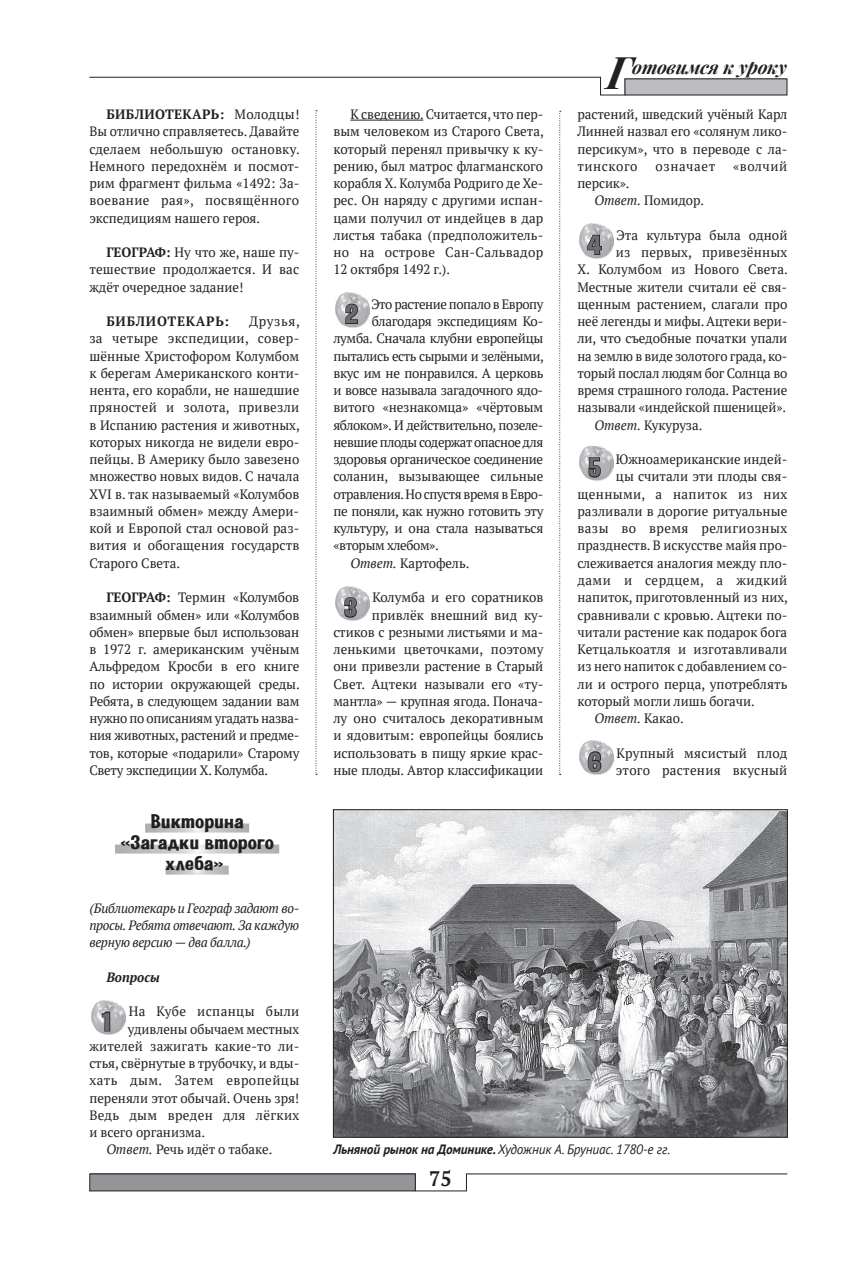
<style>
.page{position:relative;width:864px;height:1276px;background:#fff}
.page>*{position:absolute;margin:0;border:0;box-sizing:border-box;transform-origin:0 0}
.t1{font:italic 700 45px "Playfair Display";color:#231f20;scale:.93 1}
.t2{font:27px "Violet";color:#6c6d70;scale:1.33 1}
.t3{font:700 21px "PT Serif";color:#231f20;scale:.95 1}
.t4{font:20.25px/21px "Violet";letter-spacing:.015em;color:#231f20;text-align:center;scale:1.36 1}
.t5{font:italic 700 18px "Playfair Display";color:#231f20}
.t6{font:13.5px/17.2px "PT Serif";color:#231f20;text-align:justify}
.t7{font:13.5px/17.2px "PT Serif";color:#231f20;text-align:justify;scale:.96 1}
.t8{font:13.5px "PT Serif";letter-spacing:-.03em;color:#231f20}
.t9{font:13.5px "PT Serif";letter-spacing:-.025em;color:#231f20}
.t10{font:italic 13.5px/17.2px "PT Serif";letter-spacing:-.025em;color:#231f20;text-align:justify}
.t11{font:13.5px "PT Serif";letter-spacing:.035em;color:#231f20}
.t12{font:13.5px "PT Serif";letter-spacing:-.02em;color:#231f20}
.t13{font:italic 13.5px "PT Sans";letter-spacing:-.01em;color:#231f20}
.t14{font:13.5px "PT Serif";letter-spacing:.025em;color:#231f20}
.t15{font:13.5px "PT Serif";letter-spacing:-.03em;color:#231f20;scale:.96 1}
.t16{font:13.5px "PT Serif";letter-spacing:.03em;color:#231f20}
.t17{font:700 13.5px "PT Serif";letter-spacing:.055em;color:#231f20}
.t18{font:13.5px "PT Serif";letter-spacing:.04em;color:#231f20}
.t19{font:italic 700 13.5px "PT Serif";color:#231f20}
.s1{font-weight:700}
.s2{font-style:italic}
.s3{font-family:"Violet";font-size:27px;color:#6c6d70}
.s4{font-style:normal}
</style>
<div class="page">
<svg style="left:415px;top:1173px;width:372px;height:18px"></svg>
<div style="left:90px;top:1174px;width:325px;height:17px;background:#939598"></div>
<div style="left:89px;top:1173px;width:326px;height:18px;border:1px solid #231f20"></div>
<svg style="left:89px;top:76px;width:537px;height:20px"></svg>
<div style="left:624px;top:79px;width:162px;height:16px;background:#bcbdc0"></div>
<svg style="left:145px;top:823px;width:104px;height:9px"></svg>
<svg style="left:115px;top:844px;width:164px;height:9px"></svg>
<svg style="left:165px;top:865px;width:63px;height:9px"></svg>
<img style="left:91px;top:1000px;width:35px;height:35px">
<svg style="left:101px;top:1011px;width:10px;height:21px"></svg>
<hr style="left:350px;top:120px;width:73px;height:1px;background:#231f20">
<img style="left:335px;top:293px;width:34px;height:35px">
<svg style="left:344px;top:303px;width:15px;height:22px"></svg>
<img style="left:335px;top:586px;width:34px;height:35px">
<svg style="left:343px;top:596px;width:14px;height:23px"></svg>
<img style="left:579px;top:224px;width:34px;height:35px">
<svg style="left:586px;top:234px;width:16px;height:22px"></svg>
<img style="left:579px;top:446px;width:34px;height:35px">
<svg style="left:587px;top:456px;width:14px;height:23px"></svg>
<img style="left:579px;top:742px;width:34px;height:33px">
<svg style="left:586px;top:740px;width:16px;height:33px"></svg>
<img style="left:335px;top:811px;width:450px;height:324px">
<div style="left:333px;top:809px;width:454px;height:328px;border:1px solid #231f20"></div>
<svg style="left:559px;top:111px;width:1px;height:664px"></svg>
<svg style="left:315px;top:110px;width:2px;height:665px"></svg>
<p class="t6" style="left:89px;top:106px;width:212px;text-indent:17px"><span class="s1">БИБЛИОТЕКАРЬ:</span> Молодцы!<br>Вы отлично справляетесь. Давайте сделаем небольшую остановку.<br>Немного передохнём и посмот&shy;рим фрагмент фильма «1492: За&shy;воевание рая», посвящённого экспедициям нашего героя.</p>
<p class="t6" style="left:89px;top:244px;width:211px;text-indent:17px"><span class="s1">ГЕОГРАФ:</span> Ну что же, наше пу&shy;тешествие продолжается. И вас ждёт очередное задание!</p>
<p class="t17" style="left:106px;top:312px;width:124px">БИБЛИОТЕКАРЬ:</p>
<p class="t6" style="left:89px;top:313px;width:212px;text-indent:160px">Друзья, за четыре экспедиции, совер&shy;шённые Христофором Колумбом к берегам Американского конти&shy;нента, его корабли, не нашедшие пряностей и золота, привезли в Испанию растения и животных, которых никогда не видели евро&shy;пейцы. В Америку было завезено множество новых видов. С начала XVI в. так называемый «Колумбов взаимный обмен» между Амери&shy;кой и Европой стал основой раз&shy;вития и обогащения государств Старого Света.</p>
<p class="t6" style="left:89px;top:589px;width:212px;text-indent:17px"><span class="s1">ГЕОГРАФ:</span> Термин «Колумбов взаимный обмен» или «Колумбов обмен» впервые был использован в 1972 г. американским учёным Альфредом Кросби в его книге по истории окружающей среды.<br>Ребята, в следующем задании вам нужно по описаниям угадать назва&shy;ния животных, растений и предме&shy;тов, которые «подарили» Старому Свету экспедиции Х. Колумба.</p>
<h3 class="t4" style="left:121px;top:811px;width:114px">Викторина «Загадки второго хлеба»</h3>
<p class="t10" style="left:89px;top:899px;width:211px">(Библиотекарь и Географ задают во&shy;просы. Ребята отвечают. За каждую верную версию — два балла.)</p>
<p class="t19" style="left:106px;top:968px;width:55px">Вопросы</p>
<h2 class="t2" style="left:102px;top:1009px;width:8px">1</h2>
<p class="t16" style="left:129px;top:1003px;width:172px">На Кубе испанцы были</p>
<p class="t7" style="left:128px;top:1020px;width:180px">удивлены обычаем местных</p>
<p class="t6" style="left:89px;top:1037px;width:211px">жителей зажигать какие-то ли-</p>
<p class="t6" style="left:89px;top:1054px;width:211px">стья, свёрнутые в трубочку, и вды-</p>
<p class="t11" style="left:89px;top:1072px;width:211px">хать дым. Затем европейцы</p>
<p class="t6" style="left:89px;top:1089px;width:211px">переняли этот обычай. Очень зря!</p>
<p class="t14" style="left:89px;top:1106px;width:211px">Ведь дым вреден для лёгких</p>
<p class="t6" style="left:89px;top:1123px;width:117px">и всего организма.</p>
<p class="t6" style="left:106px;top:1141px;width:167px"><span class="s2">Ответ.</span> Речь идёт о табаке.</p>
<p class="t7" style="left:333px;top:106px;width:221px;text-indent:17px">К сведению. Считается, что пер&shy;вым человеком из Старого Света, который перенял привычку к ку&shy;рению, был матрос флагманского корабля Х. Колумба Родриго де Хе&shy;рес. Он наряду с другими испан&shy;цами получил от индейцев в дар листья табака (предположитель&shy;но на острове Сан-Сальвадор 12 октября 1492 г.).</p>
<h2 class="t2" style="left:345px;top:301px;width:11px">2</h2>
<p class="t8" style="left:371px;top:295px;width:173px">Это растение попало в Европу</p>
<p class="t12" style="left:372px;top:313px;width:173px">благодаря экспедициям Ко-</p>
<p class="t9" style="left:333px;top:330px;width:211px">лумба. Сначала клубни европейцы</p>
<p class="t8" style="left:333px;top:347px;width:212px">пытались есть сырыми и зелёными,</p>
<p class="t9" style="left:333px;top:364px;width:211px">вкус им не понравился. А церковь</p>
<p class="t9" style="left:333px;top:382px;width:211px">и вовсе называла загадочного ядо-</p>
<p class="t6" style="left:333px;top:399px;width:211px">витого «незнакомца» «чёртовым</p>
<p class="t8" style="left:333px;top:416px;width:211px">яблоком». И действительно, позеле-</p>
<p class="t15" style="left:333px;top:433px;width:220px">невшие плоды содержат опасное для</p>
<p class="t8" style="left:333px;top:451px;width:211px">здоровья органическое соединение</p>
<p class="t6" style="left:333px;top:468px;width:211px">соланин, вызывающее сильные</p>
<p class="t8" style="left:333px;top:485px;width:211px">отравления. Но спустя время в Евро-</p>
<p class="t9" style="left:333px;top:502px;width:211px">пе поняли, как нужно готовить эту</p>
<p class="t12" style="left:333px;top:520px;width:211px">культуру, и она стала называться</p>
<p class="t8" style="left:333px;top:537px;width:107px">«вторым хлебом».</p>
<p class="t6" style="left:350px;top:554px;width:120px"><span class="s2">Ответ.</span> Картофель.</p>
<h2 class="t2" style="left:344px;top:595px;width:11px">3</h2>
<p class="t6" style="left:333px;top:589px;width:211px;text-align:right">Колумба и его соратников привлёк внешний вид ку&shy;стиков с резными листьями и ма&shy;ленькими цветочками, поэтому они привезли растение в Старый<br>Свет. Ацтеки называли его «ту&shy;мантла» — крупная ягода. Понача&shy;лу оно считалось декоративным и ядовитым: европейцы боялись использовать в пищу яркие крас&shy;ные плоды. Автор классификации</p>
<h1 class="t1" style="left:605px;top:42px;width:27px">Г</h1>
<h3 class="t5" style="left:631px;top:55px;width:156px">отовимся к уроку</h3>
<p class="t6" style="left:577px;top:106px;width:211px">растений, шведский учёный Карл Линней назвал его «солянум лико&shy;персикум», что в переводе с ла&shy;тинского</p>
<p class="t18" style="left:655px;top:157px;width:61px">означает</p>
<p class="t6" style="left:732px;top:157px;width:56px">«волчий</p>
<p class="t6" style="left:594px;top:175px;width:111px;text-indent:-17px">персик».<br><span class="s2">Ответ.</span> Помидор.</p>
<h2 class="t2" style="left:587px;top:232px;width:12px">4</h2>
<p class="t6" style="left:616px;top:226px;width:172px">Эта культура была одной</p>
<p class="t6" style="left:615px;top:244px;width:173px">из первых, привезённых</p>
<p class="t6" style="left:577px;top:261px;width:212px">Х. Колумбом из Нового Света.</p>
<p class="t6" style="left:577px;top:278px;width:211px">Местные жители считали её свя-</p>
<p class="t6" style="left:577px;top:295px;width:211px">щенным растением, слагали про</p>
<p class="t6" style="left:577px;top:313px;width:211px">неё легенды и мифы. Ацтеки вери-</p>
<p class="t6" style="left:577px;top:330px;width:211px">ли, что съедобные початки упали</p>
<p class="t7" style="left:577px;top:347px;width:220px">на землю в виде золотого града, ко-</p>
<p class="t6" style="left:577px;top:364px;width:211px">торый послал людям бог Солнца во</p>
<p class="t6" style="left:577px;top:382px;width:211px">время страшного голода. Растение</p>
<p class="t6" style="left:577px;top:399px;width:210px">называли «индейской пшеницей».</p>
<p class="t6" style="left:594px;top:416px;width:109px"><span class="s2">Ответ.</span> Кукуруза.</p>
<p class="t6" style="left:588px;top:451px;width:200px"><span class="s3">5</span> Южноамериканские индей-</p>
<p class="t6" style="left:615px;top:468px;width:173px">цы считали эти плоды свя-</p>
<p class="t14" style="left:577px;top:485px;width:211px">щенными, а напиток из них</p>
<p class="t6" style="left:577px;top:502px;width:211px">разливали в дорогие ритуальные</p>
<p class="t11" style="left:577px;top:520px;width:211px">вазы во время религиозных</p>
<p class="t6" style="left:577px;top:537px;width:211px">празднеств. В искусстве майя про-</p>
<p class="t6" style="left:577px;top:554px;width:211px">слеживается аналогия между пло-</p>
<p class="t11" style="left:577px;top:571px;width:211px">дами и сердцем, а жидкий</p>
<p class="t6" style="left:577px;top:589px;width:212px">напиток, приготовленный из них,</p>
<p class="t6" style="left:577px;top:606px;width:211px">сравнивали с кровью. Ацтеки по-</p>
<p class="t6" style="left:577px;top:623px;width:211px">читали растение как подарок бога</p>
<p class="t6" style="left:577px;top:640px;width:211px">Кетцалькоатля и изготавливали</p>
<p class="t7" style="left:577px;top:658px;width:220px">из него напиток с добавлением со-</p>
<p class="t6" style="left:577px;top:675px;width:211px">ли и острого перца, употреблять</p>
<p class="t6" style="left:577px;top:692px;width:179px">который могли лишь богачи.</p>
<p class="t10" style="left:594px;top:709px;width:91px">Ответ. <span class="s4">Какао.</span></p>
<h2 class="t2" style="left:587px;top:749px;width:11px">6</h2>
<p class="t6" style="left:615px;top:744px;width:173px">Крупный мясистый плод этого растения вкусный</p>
<p class="t13" style="left:333px;top:1141px;width:338px"><span class="s1">Льняной рынок на Доминике.</span> Художник А. Бруниас. 1780-е гг.</p>
<h3 class="t3" style="left:429px;top:1164px;width:25px">75</h3>
</div>
